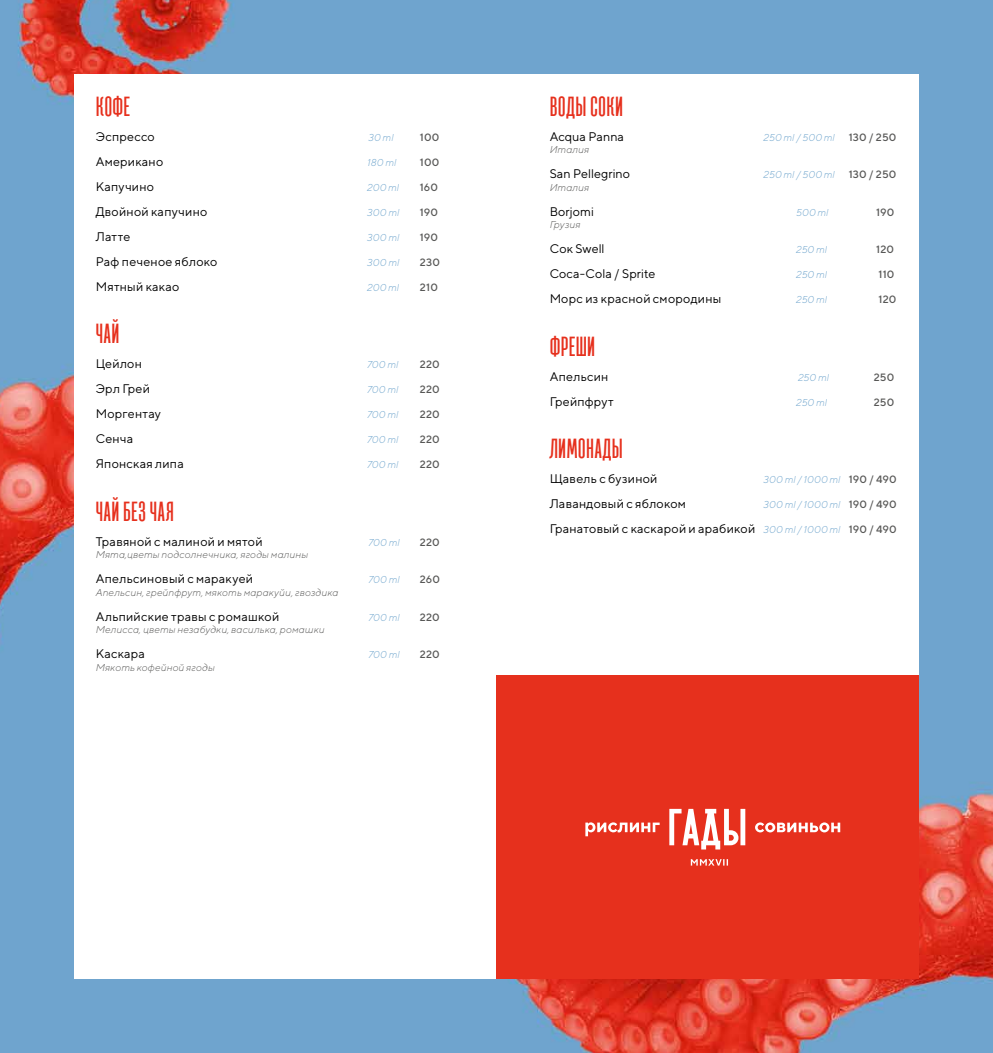
<style>
.page{position:relative;width:993px;height:1053px;background:#fff}
.page>*{position:absolute;margin:0;border:0;box-sizing:border-box;transform-origin:0 0}
.t1{font:700 27.5px "TT Bluescreens";letter-spacing:.02em;color:#e6301d}
.t2{font:12.5px "TT Norms";letter-spacing:.015em;color:#000}
.t3{font:500 10.62px "TT Norms";letter-spacing:.015em;color:#575756}
.t4{font:italic 300 10px "TT Norms";letter-spacing:.005em;color:#6ea4cc}
.t5{font:italic 300 10px "TT Norms";letter-spacing:.015em;color:#575756}
.s1{font-weight:500;font-style:normal;font-size:10.62px;color:#575756}
.s2{font-weight:300;font-style:italic;font-size:10px;color:#6ea4cc}
.s3{font-weight:500;font-size:10.62px;color:#575756}
</style>
<div class="page">
<img style="left:0;top:0;width:992px;height:1052px">
<div style="left:74px;top:74px;width:844px;height:904px;background:#fff"></div>
<div style="left:496px;top:674px;width:422px;height:304px;background:#e6301d"></div>
<svg style="left:585px;top:808px;width:255px;height:57px"></svg>
<h1 class="t1" style="left:96px;top:91px;width:36px">КОФЕ</h1>
<p class="t2" style="left:96px;top:129px;width:61px">Эспрессо</p>
<p class="t4" style="left:368px;top:131px;width:27px">30 ml</p>
<p class="t3" style="left:419px;top:130px;width:21px">100</p>
<p class="t2" style="left:96px;top:154px;width:69px">Американо</p>
<p class="t4" style="left:367px;top:156px;width:31px">180 ml</p>
<p class="t3" style="left:419px;top:155px;width:21px">100</p>
<p class="t2" style="left:96px;top:179px;width:60px">Капучино</p>
<p class="t4" style="left:367px;top:181px;width:33px">200 ml</p>
<p class="t3" style="left:419px;top:180px;width:20px">160</p>
<p class="t2" style="left:96px;top:204px;width:113px">Двойной капучино</p>
<p class="t4" style="left:367px;top:206px;width:34px">300 ml</p>
<p class="t3" style="left:419px;top:205px;width:20px">190</p>
<p class="t2" style="left:96px;top:229px;width:36px">Латте</p>
<p class="t4" style="left:367px;top:231px;width:34px">300 ml</p>
<p class="t3" style="left:419px;top:230px;width:20px">190</p>
<p class="t2" style="left:96px;top:254px;width:123px">Раф печеное яблоко</p>
<p class="t4" style="left:367px;top:256px;width:34px">300 ml</p>
<p class="t3" style="left:419px;top:255px;width:22px">230</p>
<p class="t2" style="left:96px;top:279px;width:85px">Мятный какао</p>
<p class="t4" style="left:367px;top:281px;width:33px">200 ml</p>
<p class="t3" style="left:419px;top:280px;width:20px">210</p>
<h1 class="t1" style="left:96px;top:318px;width:25px">ЧАЙ</h1>
<p class="t2" style="left:96px;top:356px;width:48px">Цейлон</p>
<p class="t4" style="left:367px;top:358px;width:33px">700 ml</p>
<p class="t3" style="left:419px;top:358px;width:22px">220</p>
<p class="t2" style="left:96px;top:381px;width:56px">Эрл Грей</p>
<p class="t4" style="left:367px;top:383px;width:33px">700 ml</p>
<p class="t3" style="left:419px;top:383px;width:22px">220</p>
<p class="t2" style="left:96px;top:406px;width:67px">Моргентау</p>
<p class="t4" style="left:367px;top:408px;width:33px">700 ml</p>
<p class="t3" style="left:419px;top:408px;width:22px">220</p>
<p class="t2" style="left:96px;top:431px;width:39px">Сенча</p>
<p class="t4" style="left:367px;top:433px;width:33px">700 ml</p>
<p class="t3" style="left:419px;top:433px;width:22px">220</p>
<p class="t2" style="left:96px;top:456px;width:90px">Японская липа</p>
<p class="t4" style="left:367px;top:458px;width:33px">700 ml</p>
<p class="t3" style="left:419px;top:458px;width:22px">220</p>
<h1 class="t1" style="left:96px;top:496px;width:80px">ЧАЙ БЕЗ ЧАЯ</h1>
<p class="t2" style="left:96px;top:534px;width:168px">Травяной с малиной и мятой</p>
<p class="t4" style="left:368px;top:536px;width:33px">700 ml</p>
<p class="t3" style="left:419px;top:535px;width:22px">220</p>
<p class="t5" style="left:96px;top:548px;width:214px">Мята,цветы подсолнечника, ягоды малины</p>
<p class="t2" style="left:96px;top:571px;width:159px">Апельсиновый с маракуей</p>
<p class="t4" style="left:368px;top:573px;width:33px">700 ml</p>
<p class="t3" style="left:419px;top:573px;width:22px">260</p>
<p class="t5" style="left:96px;top:586px;width:244px">Апельсин, грейпфрут, мякоть маракуйи, гвоздика</p>
<p class="t2" style="left:96px;top:609px;width:185px">Альпийские травы с ромашкой</p>
<p class="t4" style="left:368px;top:611px;width:33px">700 ml</p>
<p class="t3" style="left:419px;top:610px;width:22px">220</p>
<p class="t5" style="left:96px;top:623px;width:230px">Мелиcса, цветы незабудки, василька, ромашки</p>
<p class="t2" style="left:96px;top:646px;width:51px">Каскара</p>
<p class="t4" style="left:368px;top:648px;width:33px">700 ml</p>
<p class="t3" style="left:419px;top:648px;width:22px">220</p>
<p class="t5" style="left:96px;top:661px;width:121px">Мякоть кофейной ягоды</p>
<h1 class="t1" style="left:549px;top:91px;width:75px">ВОДЫ СОКИ</h1>
<p class="t2" style="left:549px;top:129px;width:76px">Acqua Panna</p>
<p class="t4" style="left:763px;top:131px;width:73px">250 ml / 500 ml</p>
<p class="t3" style="left:848px;top:130px;width:49px">130 / 250</p>
<p class="t5" style="left:549px;top:143px;width:41px">Италия</p>
<p class="t2" style="left:549px;top:166px;width:82px">San Pellegrino</p>
<p class="t4" style="left:763px;top:168px;width:73px">250 ml / 500 ml</p>
<p class="t3" style="left:848px;top:168px;width:49px">130 / 250</p>
<p class="t5" style="left:549px;top:181px;width:41px">Италия</p>
<p class="t2" style="left:549px;top:204px;width:46px">Borjomi</p>
<p class="t4" style="left:795px;top:206px;width:34px">500 ml</p>
<p class="t3" style="left:875px;top:205px;width:20px">190</p>
<p class="t5" style="left:549px;top:218px;width:32px">Грузия</p>
<p class="t2" style="left:549px;top:241px;width:56px">Cок Swell</p>
<p class="t4" style="left:795px;top:243px;width:32px">250 ml</p>
<p class="t3" style="left:875px;top:243px;width:20px">120</p>
<p class="t2" style="left:549px;top:266px;width:107px">Coca-Cola / Sprite</p>
<p class="t4" style="left:795px;top:268px;width:32px">250 ml</p>
<p class="t3" style="left:878px;top:268px;width:18px">110</p>
<p class="t2" style="left:549px;top:291px;width:173px">Морс из красной смородины</p>
<p class="t4" style="left:795px;top:293px;width:32px">250 ml</p>
<p class="t3" style="left:878px;top:293px;width:20px">120</p>
<h1 class="t1" style="left:549px;top:331px;width:47px">ФРЕШИ</h1>
<p class="t2" style="left:549px;top:369px;width:60px">Апельсин</p>
<p class="t4" style="left:797px;top:371px;width:32px">250 ml</p>
<p class="t3" style="left:873px;top:370px;width:22px">250</p>
<p class="t2" style="left:549px;top:394px;width:66px">Грейпфрут</p>
<p class="t4" style="left:795px;top:396px;width:32px">250 ml</p>
<p class="t3" style="left:873px;top:395px;width:22px">250</p>
<h1 class="t1" style="left:549px;top:433px;width:75px">ЛИМОНАДЫ</h1>
<p class="t2" style="left:549px;top:471px;width:109px">Щавель с бузиной</p>
<p class="t4" style="left:763px;top:473px;width:135px">300 ml / 1000 ml <span class="s1">190 / 490</span></p>
<p class="t2" style="left:549px;top:496px;width:138px">Лавандовый с яблоком</p>
<p class="t4" style="left:763px;top:498px;width:135px">300 ml / 1000 ml <span class="s1">190 / 490</span></p>
<p class="t2" style="left:549px;top:521px;width:348px">Гранатовый с каскарой и арабикой <span class="s2">300 ml / 1000 ml</span> <span class="s3">190 / 490</span></p>
</div>
